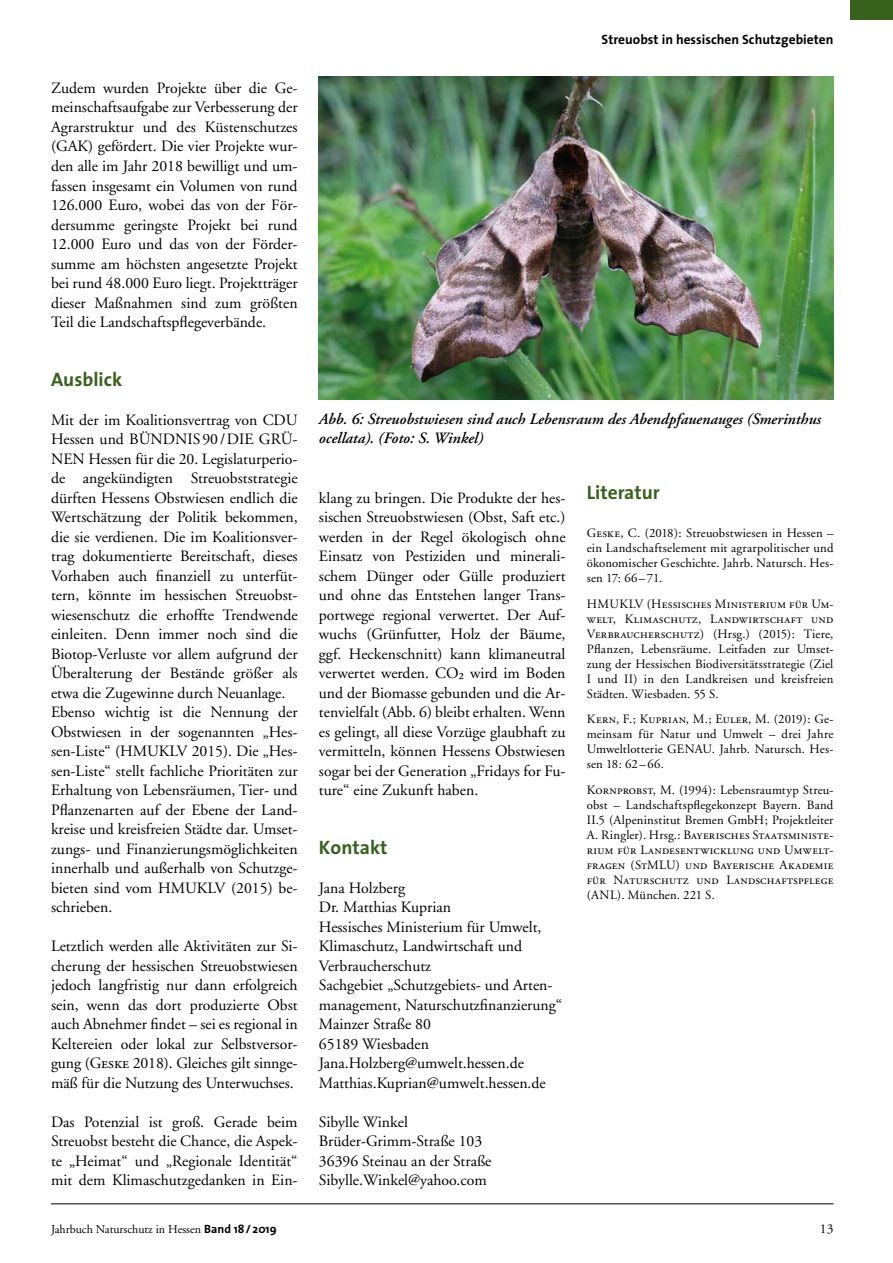
<style>
.page{position:relative;width:893px;height:1263px;background:#fff}
.page>*{position:absolute;margin:0;border:0;box-sizing:border-box;transform-origin:0 0}
.t1{font:700 19.5px "The Sans";color:#38611e}
.t2{font:15.75px/19.5px "Adobe Garamond";color:#000;text-align:justify}
.t3{font:italic 600 15.75px/19.5px "Adobe Garamond";color:#000}
.t4{font:700 13.5px "The Sans";color:#000}
.t5{font:13.5px "Adobe Garamond";color:#000}
.t6{font:12.75px/15px "Adobe Garamond";letter-spacing:.01em;color:#000;text-align:justify}
.t7{font:12.75px/15px "Adobe Garamond Regular SC";letter-spacing:.02em;color:#000}
.t8{font:12px "Adobe Garamond";color:#000}
.s1{font-family:"Adobe Garamond Regular SC"}
.s2{font-family:"Adobe Garamond"}
.s3{font-family:"The Sans";font-weight:700}
</style>
<div class="page">
<hr style="left:51px;top:1203px;width:782px;height:1px;background:#000">
<div style="left:850px;top:0;width:43px;height:20px;background:#38611e"></div>
<img style="left:319px;top:77px;width:514px;height:323px">
<p class="t2" style="left:51px;top:79px;width:248px">Zudem wurden Projekte über die Ge&shy;meinschaftsaufgabe zur Verbesserung der Agrarstruktur und des Küstenschutzes (GAK) gefördert. Die vier Projekte wur&shy;den alle im Jahr 2018 bewilligt und um&shy;fassen insgesamt ein Volumen von rund 126.000 Euro, wobei das von der För&shy;dersumme geringste Projekt bei rund 12.000 Euro und das von der Förder&shy;summe am höchsten angesetzte Projekt bei rund 48.000 Euro liegt. Projektträger dieser Maßnahmen sind zum größten Teil die Landschaftspflegeverbände.</p>
<p class="t1" style="left:51px;top:363px;width:73px">Ausblick</p>
<p class="t2" style="left:51px;top:410px;width:248px;text-align:left">Mit der im Koalitionsvertrag von CDU Hessen und BÜNDNIS 90/DIE GRÜ-NEN Hessen für die 20. Legislaturperio&shy;de angekündigten Streuobststrategie dürften Hessens Obstwiesen endlich die Wertschätzung der Politik bekommen, die sie verdienen. Die im Koalitionsver&shy;trag dokumentierte Bereitschaft, dieses Vorhaben auch finanziell zu unterfüt&shy;tern, könnte im hessischen Streuobst&shy;wiesenschutz die erhoffte Trendwende einleiten. Denn immer noch sind die Biotop-Verluste vor allem aufgrund der Überalterung der Bestände größer als etwa die Zugewinne durch Neuanlage.<br>Ebenso wichtig ist die Nennung der Obstwiesen in der sogenannten „Hes&shy;sen-Liste“ (HMUKLV 2015). Die „Hes&shy;sen-Liste“ stellt fachliche Prioritäten zur Erhaltung von Lebensräumen, Tier- und Pflanzenarten auf der Ebene der Land&shy;kreise und kreisfreien Städte dar. Umset&shy;zungs- und Finanzierungsmöglichkeiten innerhalb und außerhalb von Schutzge&shy;bieten sind vom HMUKLV (2015) be&shy;schrieben.</p>
<p class="t2" style="left:51px;top:937px;width:248px">Letztlich werden alle Aktivitäten zur Si&shy;cherung der hessischen Streuobstwiesen jedoch langfristig nur dann erfolgreich sein, wenn das dort produzierte Obst auch Abnehmer findet – sei es regional in Keltereien oder lokal zur Selbstversor&shy;gung (<span class="s1">Geske</span> 2018). Gleiches gilt sinnge&shy;mäß für die Nutzung des Unterwuchses.</p>
<p class="t2" style="left:51px;top:1112px;width:248px">Das Potenzial ist groß. Gerade beim Streuobst besteht die Chance, die Aspek&shy;te „Heimat“ und „Regionale Identität“ mit dem Klimaschutzgedanken in Ein-</p>
<p class="t4" style="left:602px;top:28px;width:233px">Streuobst in hessischen Schutzgebieten</p>
<p class="t3" style="left:319px;top:409px;width:504px">Abb. 6: Streuobstwiesen sind auch Lebensraum des Abendpfauenauges (Smerinthus ocellata). (Foto: S. Winkel)</p>
<p class="t2" style="left:319px;top:488px;width:248px">klang zu bringen. Die Produkte der hes&shy;sischen Streuobstwiesen (Obst, Saft etc.) werden in der Regel ökologisch ohne Einsatz von Pestiziden und minerali&shy;schem Dünger oder Gülle produziert und ohne das Entstehen langer Trans&shy;portwege regional verwertet. Der Auf&shy;wuchs (Grünfutter, Holz der Bäume, ggf. Heckenschnitt) kann klimaneutral verwertet werden. CO² wird im Boden und der Biomasse gebunden und die Ar&shy;tenvielfalt (Abb. 6) bleibt erhalten. Wenn es gelingt, all diese Vorzüge glaubhaft zu vermitteln, können Hessens Obstwiesen sogar bei der Generation „Fridays for Fu&shy;ture“ eine Zukunft haben.</p>
<p class="t1" style="left:319px;top:831px;width:70px">Kontakt</p>
<p class="t2" style="left:319px;top:878px;width:245px;text-align:left">Jana Holzberg<br>Dr. Matthias Kuprian<br>Hessisches Ministerium für Umwelt,<br>Klimaschutz, Landwirtschaft und<br>Verbraucherschutz<br>Sachgebiet „Schutzgebiets- und Arten&shy;management, Naturschutzfinanzierung“<br>Mainzer Straße 80<br>65189 Wiesbaden<br>Jana.Holzberg@umwelt.hessen.de<br>Matthias.Kuprian@umwelt.hessen.de</p>
<p class="t2" style="left:319px;top:1112px;width:174px;text-align:left">Sibylle Winkel<br>Brüder-Grimm-Straße 103<br>36396 Steinau an der Straße<br>Sibylle.Winkel@yahoo.com</p>
<p class="t1" style="left:587px;top:476px;width:75px">Literatur</p>
<p class="t6" style="left:587px;top:526px;width:248px"><span class="s1">Geske, C.</span> (2018): Streuobstwiesen in Hessen – ein Landschaftselement mit agrarpolitischer und ökonomischer Geschichte. Jahrb. Natursch. Hes&shy;sen 17: 66 – 71.</p>
<p class="t7" style="left:587px;top:596px;width:248px">HMUKLV (Hessisches Ministerium für Um&shy;welt, Klimaschutz, Landwirtschaft und</p>
<p class="t6" style="left:587px;top:626px;width:248px"><span class="s1">Verbraucherschutz)</span> (Hrsg.) (2015): Tiere, Pflanzen, Lebensräume. Leitfaden zur Umset&shy;zung der Hessischen Biodiversitätsstrategie (Ziel I und II) in den Landkreisen und kreisfreien Städten. Wiesbaden. 55 S.</p>
<p class="t7" style="left:587px;top:712px;width:248px">Kern, F.; Kuprian, M.; Euler, M. <span class="s2">(2019): Ge-</span></p>
<p class="t6" style="left:587px;top:727px;width:248px">meinsam für Natur und Umwelt – drei Jahre Umweltlotterie GENAU. Jahrb. Natursch. Hes&shy;sen 18: 62–66.</p>
<p class="t6" style="left:587px;top:783px;width:248px"><span class="s1">Kornprobst, M.</span> (1994): Lebensraumtyp Streu&shy;obst – Landschaftspflegekonzept Bayern. Band II.5 (Alpeninstitut Bremen GmbH; Projektleiter</p>
<p class="t7" style="left:587px;top:828px;width:248px;text-align:justify"><span class="s2">A. Ringler). Hrsg.:</span> Bayerisches Staatsministe&shy;rium für Landesentwicklung und Umwelt&shy;fragen (StMLU) und Bayerische Akademie für Naturschutz und Landschaftspflege</p>
<p class="t6" style="left:587px;top:888px;width:130px"><span class="s1">(ANL)</span>. München. 221 S.</p>
<p class="t8" style="left:51px;top:1223px;width:227px">Jahrbuch Naturschutz in Hessen <span class="s3">Band 18/ 2019</span></p>
<p class="t5" style="left:820px;top:1222px;width:15px">13</p>
</div>
